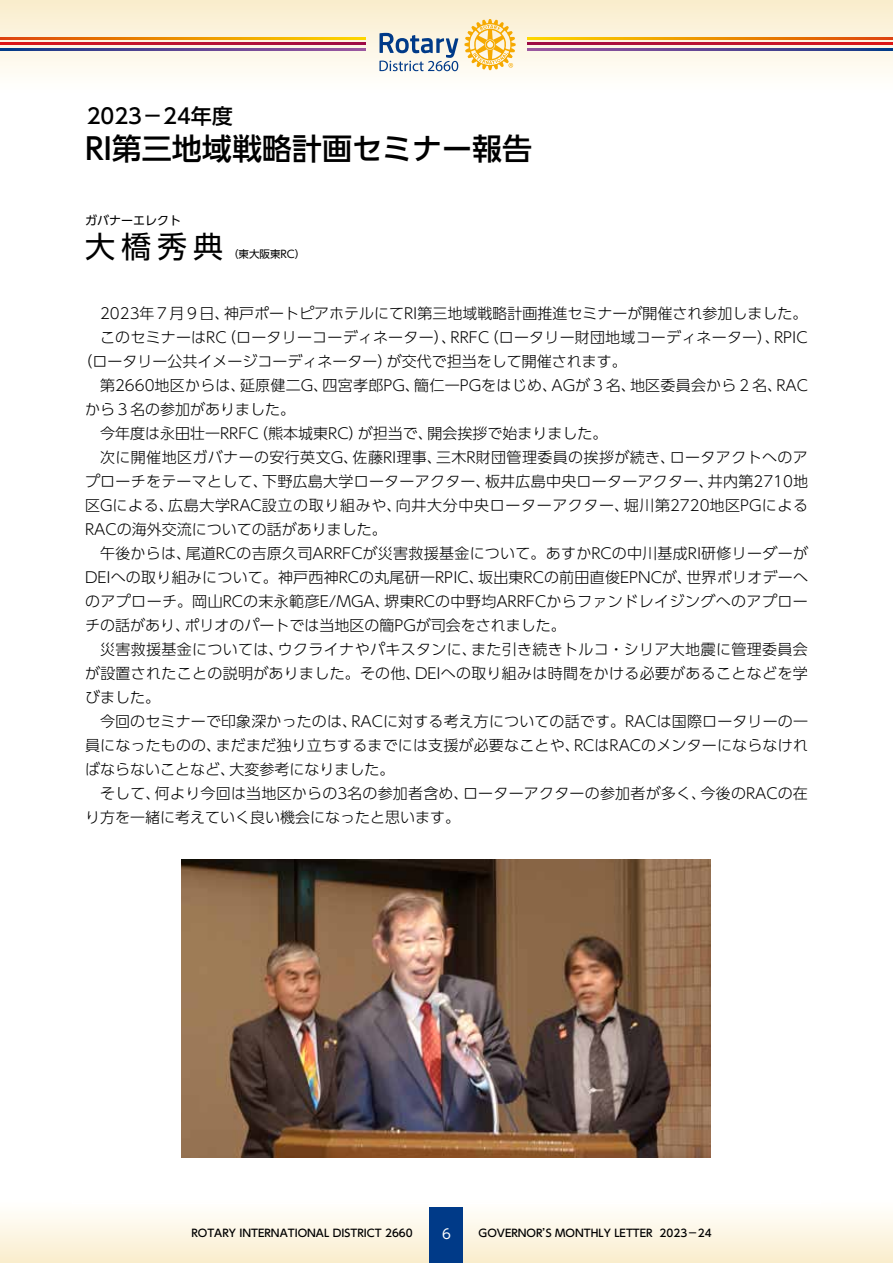
<style>
.page{position:relative;width:893px;height:1263px;background:#fff}
.page>*{position:absolute;margin:0;border:0;box-sizing:border-box;transform-origin:0 0}
.t1{font:500 30px "UD Shin Go Pro";color:#000}
.t2{font:30px "UD Shin Go Pro";color:#000}
.t3{font:500 21px "UD Shin Go Pro";color:#000}
.t4{font:300 15px "UD Shin Go Pro";letter-spacing:.01em;color:#000}
.t5{font:300 15px "UD Shin Go Pro";letter-spacing:.045em;color:#000}
.t6{font:13.5px "UD Shin Go Pro";color:#fff}
.t7{font:12px "UD Shin Go Pro";color:#000}
.t8{font:500 10.5px "UD Shin Go Pro";color:#000}
.t9{font:10.5px "UD Shin Go Pro";color:#000}
</style>
<div class="page">
<svg style="left:0;top:0;width:893px;height:74px"></svg>
<div style="left:0;top:1199px;width:893px;height:64px;background:linear-gradient(to bottom,#feffff,#faeecd)"></div>
<div style="left:430px;top:1208px;width:33px;height:55px;background:#003a88"></div>
<svg style="left:464px;top:19px;width:52px;height:51px;background:#f9d78b"></svg>
<svg style="left:379px;top:33px;width:79px;height:38px;background:#aebcca"></svg>
<svg style="left:0;top:37px;width:365px;height:2px"></svg>
<svg style="left:0;top:43px;width:365px;height:2px"></svg>
<svg style="left:0;top:48px;width:365px;height:2px"></svg>
<svg style="left:528px;top:37px;width:365px;height:2px"></svg>
<svg style="left:528px;top:43px;width:365px;height:2px"></svg>
<svg style="left:528px;top:48px;width:365px;height:2px"></svg>
<img style="left:182px;top:860px;width:528px;height:298px">
<h2 class="t3" style="left:87px;top:99px;width:148px">2023－24年度</h2>
<h1 class="t1" style="left:85px;top:124px;width:448px">RI第三地域戦略計画セミナー報告</h1>
<p class="t7" style="left:85px;top:211px;width:97px">ガバナーエレクト</p>
<h1 class="t2" style="left:85px;top:222px;width:140px">大橋秀典</h1>
<p class="t9" style="left:228px;top:245px;width:79px">（東大阪東RC）</p>
<p class="t4" style="left:85px;top:301px;width:724px">　2023年７月９日、神戸ポートピアホテルにてRI第三地域戦略計画推進セミナーが開催され参加しました。</p>
<p class="t4" style="left:85px;top:325px;width:724px">　このセミナーはRC（ロータリーコーディネーター）、RRFC（ロータリー財団地域コーディネーター）、RPIC</p>
<p class="t4" style="left:78px;top:349px;width:551px">（ロータリー公共イメージコーディネーター）が交代で担当をして開催されます。</p>
<p class="t4" style="left:85px;top:373px;width:724px">　第2660地区からは、延原健二G、四宮孝郎PG、簡仁一PGをはじめ、AGが３名、地区委員会から２名、RAC</p>
<p class="t4" style="left:85px;top:397px;width:212px">から３名の参加がありました。</p>
<p class="t4" style="left:85px;top:421px;width:524px">　今年度は永田壮一RRFC（熊本城東RC）が担当で、開会挨拶で始まりました。</p>
<p class="t4" style="left:85px;top:445px;width:724px">　次に開催地区ガバナーの安行英文G、佐藤RI理事、三木R財団管理委員の挨拶が続き、ロータアクトへのア</p>
<p class="t4" style="left:85px;top:469px;width:724px">プローチをテーマとして、下野広島大学ローターアクター、板井広島中央ローターアクター、井内第2710地</p>
<p class="t5" style="left:85px;top:493px;width:724px">区Gによる、広島大学RAC設立の取り組みや、向井大分中央ローターアクター、堀川第2720地区PGによる</p>
<p class="t4" style="left:85px;top:517px;width:303px">RACの海外交流についての話がありました。</p>
<p class="t4" style="left:85px;top:541px;width:724px">　午後からは、尾道RCの吉原久司ARRFCが災害救援基金について。あすかRCの中川基成RI研修リーダーが</p>
<p class="t4" style="left:85px;top:565px;width:724px">DEIへの取り組みについて。神戸西神RCの丸尾研一RPIC、坂出東RCの前田直俊EPNCが、世界ポリオデーへ</p>
<p class="t4" style="left:85px;top:589px;width:724px">のアプローチ。岡山RCの末永範彦E/MGA、堺東RCの中野均ARRFCからファンドレイジングへのアプロー</p>
<p class="t4" style="left:85px;top:613px;width:482px">チの話があり、ポリオのパートでは当地区の簡PGが司会をされました。</p>
<p class="t4" style="left:85px;top:637px;width:724px">　災害救援基金については、ウクライナやパキスタンに、また引き続きトルコ・シリア大地震に管理委員会</p>
<p class="t4" style="left:85px;top:661px;width:724px">が設置されたことの説明がありました。その他、DEIへの取り組みは時間をかける必要があることなどを学</p>
<p class="t4" style="left:85px;top:685px;width:77px">びました。</p>
<p class="t4" style="left:85px;top:709px;width:724px">　今回のセミナーで印象深かったのは、RACに対する考え方についての話です。RACは国際ロータリーの一</p>
<p class="t4" style="left:85px;top:733px;width:724px">員になったものの、まだまだ独り立ちするまでには支援が必要なことや、RCはRACのメンターにならなけれ</p>
<p class="t4" style="left:85px;top:757px;width:311px">ばならないことなど、大変参考になりました。</p>
<p class="t4" style="left:85px;top:781px;width:724px">　そして、何より今回は当地区からの3名の参加者含め、ローターアクターの参加者が多く、今後のRACの在</p>
<p class="t4" style="left:85px;top:805px;width:376px">り方を一緒に考えていく良い機会になったと思います。</p>
<p class="t8" style="left:191px;top:1225px;width:223px">ROTARY INTERNATIONAL DISTRICT 2660</p>
<p class="t6" style="left:442px;top:1223px;width:10px">6</p>
<p class="t8" style="left:479px;top:1225px;width:235px">GOVERNOR’S MONTHLY LETTER 2023－24</p>
</div>
